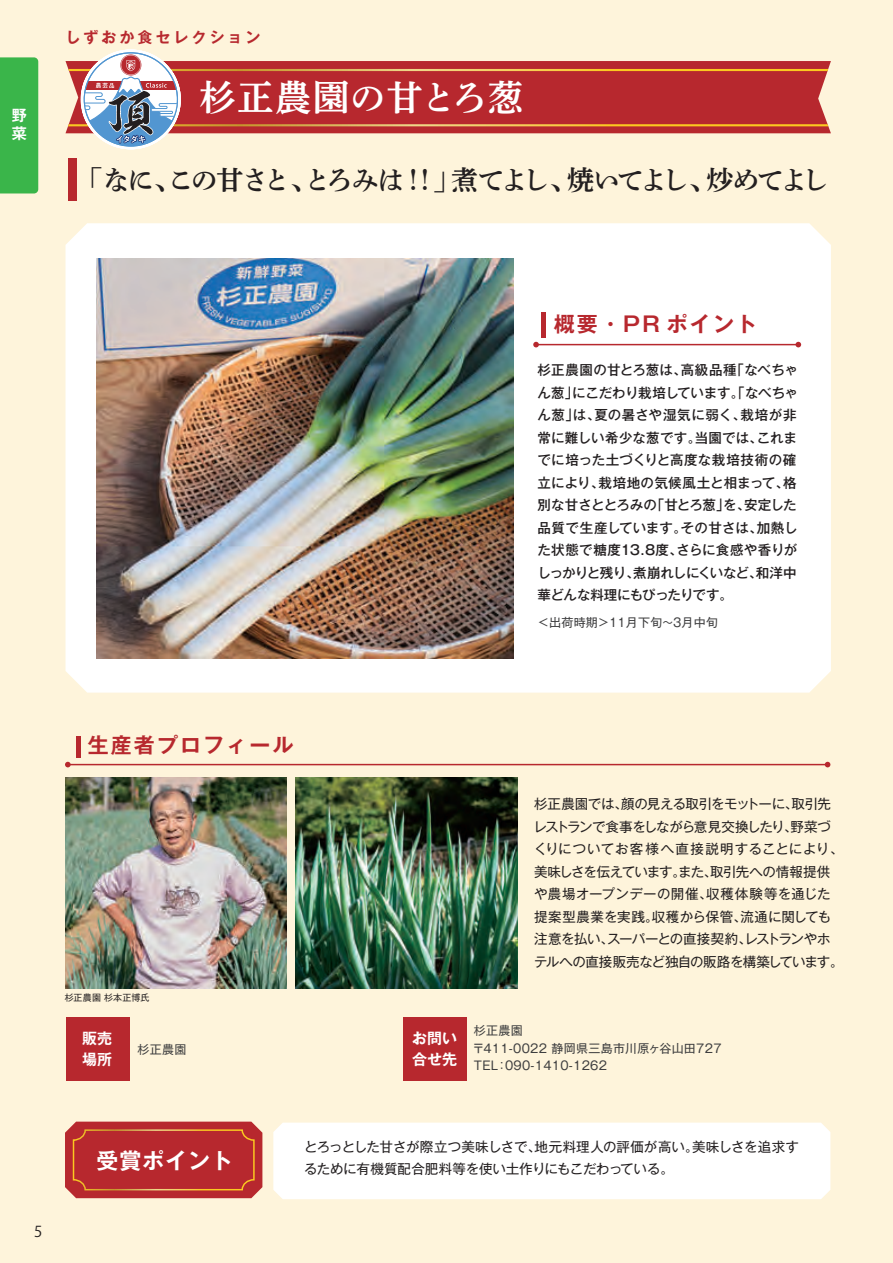
<style>
.page{position:relative;width:893px;height:1263px;background:#fef4db}
.page>*{position:absolute;margin:0;border:0;box-sizing:border-box;transform-origin:0 0}
.t1{font:36px "P Shuei Yobu Min Std B";letter-spacing:.025em;color:#fff}
.t2{font:27px "P Shuei Yobu Min Std B";letter-spacing:-.115em;color:#231f20}
.t3{font:700 21.9px "Gothic MB101 Pr 5 De";letter-spacing:.05em;color:#fff}
.t4{font:700 21px "Gothic MB101 Pr 5 De";letter-spacing:.1em;color:#b7282e}
.t5{font:700 15px "Gothic MB101 Pr 5 De";letter-spacing:.2em;color:#b7282e}
.t6{font:700 15px/21px "Gothic MB101 Pr 5 De";color:#fff}
.t7{font:700 15px/18px "Gothic MB101 Pro De";color:#fff}
.t8{font:15px "Koz Go Pr 6 N";color:#231f20}
.t9{font:13.5px/22.5px "Gothic MB101 Pro";letter-spacing:-.015em;color:#231f20}
.t10{font:500 13.5px/22.5px "Gothic MB101 Pr 5";color:#231f20}
.t11{font:12px/17.2px "Gothic MB101 Pro";letter-spacing:.025em;color:#3e3e3f}
.t12{font:9px "Gothic MB101 Pro";letter-spacing:.01em;color:#231f20}
</style>
<div class="page">
<div style="left:66px;top:223px;width:765px;height:470px;background:#fff;border-radius:22px"></div>
<hr style="left:536px;top:344px;width:262px;height:1px;background:#b7282e">
<svg style="left:533px;top:342px;width:6px;height:5px"></svg>
<svg style="left:795px;top:342px;width:6px;height:5px"></svg>
<div style="left:66px;top:61px;width:765px;height:72px;background:#b7282e"></div>
<hr style="left:66px;top:69px;width:765px;height:2px;background:#fff">
<hr style="left:66px;top:124px;width:765px;height:2px;background:#fff">
<hr style="left:542px;top:313px;width:4px;height:25px;background:#b7282e">
<div style="left:68px;top:159px;width:8px;height:42px;background:#b7282e"></div>
<hr style="left:76px;top:736px;width:4px;height:21px;background:#b7282e">
<svg style="left:82px;top:49px;width:95px;height:101px"></svg>
<div style="left:403px;top:1017px;width:64px;height:63px;background:#b7282e"></div>
<div style="left:66px;top:1017px;width:64px;height:63px;background:#b7282e"></div>
<svg style="left:65px;top:1121px;width:197px;height:77px;background:#bb3332"></svg>
<hr style="left:68px;top:764px;width:760px;height:1px;background:#b7282e">
<svg style="left:65px;top:762px;width:6px;height:5px"></svg>
<svg style="left:825px;top:762px;width:5px;height:5px"></svg>
<div style="left:273px;top:1122px;width:557px;height:77px;background:#fff;border-radius:9px"></div>
<img style="left:65px;top:778px;width:221px;height:210px">
<img style="left:296px;top:778px;width:221px;height:210px">
<img style="left:97px;top:259px;width:416px;height:400px">
<div style="left:0;top:57px;width:38px;height:136px;background:#3ab54a"></div>
<p class="t7" style="left:12px;top:104px;width:16px">野菜</p>
<p class="t5" style="left:66px;top:25px;width:196px">しずおか食セレクション</p>
<h1 class="t1" style="left:200px;top:72px;width:325px">杉正農園の甘とろ葱</h1>
<h2 class="t2" style="left:76px;top:160px;width:755px">「なに、この甘さと、とろみは！！」煮てよし、焼いてよし、炒めてよし</h2>
<h3 class="t4" style="left:554px;top:307px;width:205px">概要・PR ポイント</h3>
<p class="t10" style="left:537px;top:358px;width:262px">杉正農園の甘とろ葱は、高級品種「なべちゃん葱」にこだわり栽培しています。「なべちゃん葱」は、夏の暑さや湿気に弱く、栽培が非常に難しい希少な葱です。当園では、これまでに培った土づくりと高度な栽培技術の確立により、栽培地の気候風土と相まって、格別な甘さととろみの「甘とろ葱」を、安定した品質で生産しています。その甘さは、加熱した状態で糖度13.8度、さらに食感や香りがしっかりと残り、煮崩れしにくいなど、和洋中華どんな料理にもぴったりです。</p>
<p class="t11" style="left:538px;top:612px;width:182px">＜出荷時期＞11月下旬～3月中旬</p>
<h3 class="t4" style="left:88px;top:728px;width:207px">生産者プロフィール</h3>
<p class="t12" style="left:65px;top:990px;width:86px">杉正農園 杉本正博氏</p>
<p class="t6" style="left:82px;top:1026px;width:31px">販売場所</p>
<p class="t11" style="left:137px;top:1039px;width:50px">杉正農園</p>
<p class="t9" style="left:534px;top:791px;width:311px">杉正農園では、顔の見える取引をモットーに、取引先レストランで食事をしながら意見交換したり、野菜づくりについてお客様へ直接説明することにより、美味しさを伝えています。また、取引先への情報提供や農場オープンデーの開催、収穫体験等を通じた提案型農業を実践。収穫から保管、流通に関しても注意を払い、スーパーとの直接契約、レストランやホテルへの直接販売など独自の販路を構築しています。</p>
<p class="t6" style="left:412px;top:1026px;width:46px">お問い合せ先</p>
<p class="t11" style="left:472px;top:1020px;width:251px">杉正農園<br>〒411-0022 静岡県三島市川原ヶ谷山田727<br>TEL：090-1410-1262</p>
<p class="t8" style="left:34px;top:1223px;width:10px">5</p>
<h3 class="t3" style="left:96px;top:1142px;width:138px">受賞ポイント</h3>
<p class="t9" style="left:304px;top:1133px;width:496px">とろっとした甘さが際立つ美味しさで、地元料理人の評価が高い。美味しさを追求するために有機質配合肥料等を使い土作りにもこだわっている。</p>
</div>
